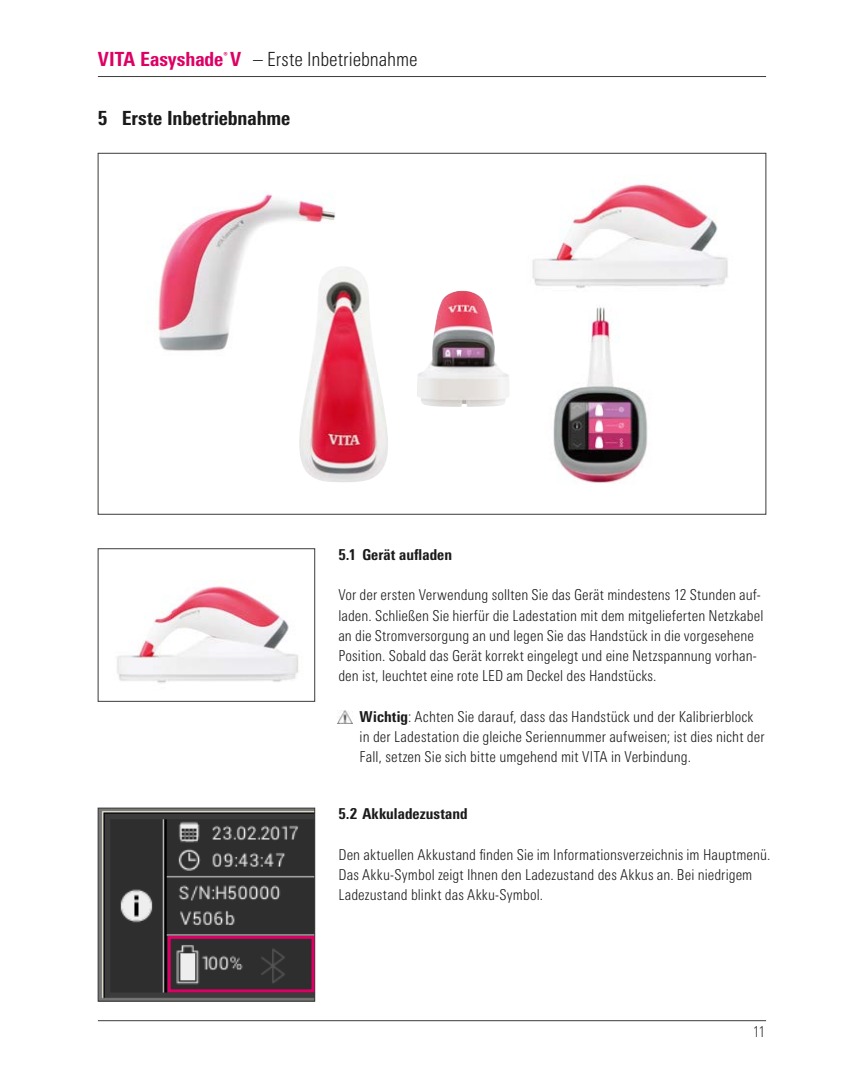
<style>
.page{position:relative;width:864px;height:1080px;background:#fff}
.page>*{position:absolute;margin:0;border:0;box-sizing:border-box;transform-origin:0 0}
.t1{font:300 condensed 19.5px "Univers Next Pro";letter-spacing:-.005em;color:#1a1a1a}
.t2{font:800 condensed 19.5px "Univers Next Pro";letter-spacing:-.005em;color:#1a1a1a}
.t3{font:800 condensed 19.5px "Univers Next Pro";color:#dd0064}
.t4{font:300 condensed 15px/20.2px "Univers Next Pro";letter-spacing:.005em;color:#1a1a1a}
.t5{font:800 condensed 15px "Univers Next Pro";letter-spacing:.005em;color:#1a1a1a}
.t6{font:300 condensed 15px "Univers Next Pro";color:#3b3b3a}
.s1{font-weight:800}
</style>
<div class="page">
<hr style="left:98px;top:76px;width:667px;height:1px;background:#3b3b3a">
<hr style="left:98px;top:1020px;width:667px;height:1px;background:#3b3b3a">
<img style="left:117px;top:586px;width:182px;height:97px">
<div style="left:98px;top:549px;width:217px;height:153px;border:1px solid #3b3b3a"></div>
<img style="left:100px;top:810px;width:213px;height:189px">
<div style="left:98px;top:808px;width:217px;height:193px;border:1px solid #3b3b3a"></div>
<div style="left:168px;top:936px;width:146px;height:56px;border:3px solid #dd0064"></div>
<img style="left:553px;top:307px;width:95px;height:176px">
<img style="left:158px;top:194px;width:178px;height:157px">
<img style="left:532px;top:184px;width:196px;height:104px">
<img style="left:299px;top:266px;width:89px;height:216px">
<img style="left:417px;top:291px;width:92px;height:116px">
<img style="left:338px;top:711px;width:14px;height:12px">
<h1 class="t3" style="left:98px;top:47px;width:145px">VITA Easyshade<sup>®</sup> V</h1>
<h1 class="t1" style="left:253px;top:48px;width:166px">– Erste Inbetriebnahme</h1>
<h1 class="t2" style="left:98px;top:107px;width:194px">5 Erste Inbetriebnahme</h1>
<p class="t5" style="left:338px;top:545px;width:115px">5.1 Gerät aufladen</p>
<p class="t4" style="left:338px;top:585px;width:426px">Vor der ersten Verwendung sollten Sie das Gerät mindestens 12 Stunden auf&shy;laden. Schließen Sie hierfür die Ladestation mit dem mitgelieferten Netzkabel an die Stromversorgung an und legen Sie das Handstück in die vorgesehene Position. Sobald das Gerät korrekt eingelegt und eine Netzspannung vorhan&shy;den ist, leuchtet eine rote LED am Deckel des Handstücks.</p>
<p class="t4" style="left:359px;top:706px;width:406px"><span class="s1">Wichtig</span>: Achten Sie darauf, dass das Handstück und der Kalibrierblock in der Ladestation die gleiche Seriennummer aufweisen; ist dies nicht der<br>Fall, setzen Sie sich bitte umgehend mit VITA in Verbindung.</p>
<p class="t5" style="left:338px;top:805px;width:131px">5.2 Akkuladezustand</p>
<p class="t4" style="left:338px;top:844px;width:433px">Den aktuellen Akkustand finden Sie im Informationsverzeichnis im Hauptmenü.<br>Das Akku-Symbol zeigt Ihnen den Ladezustand des Akkus an. Bei niedrigem<br>Ladezustand blinkt das Akku-Symbol.</p>
<p class="t6" style="left:752px;top:1023px;width:14px">11</p>
</div>
